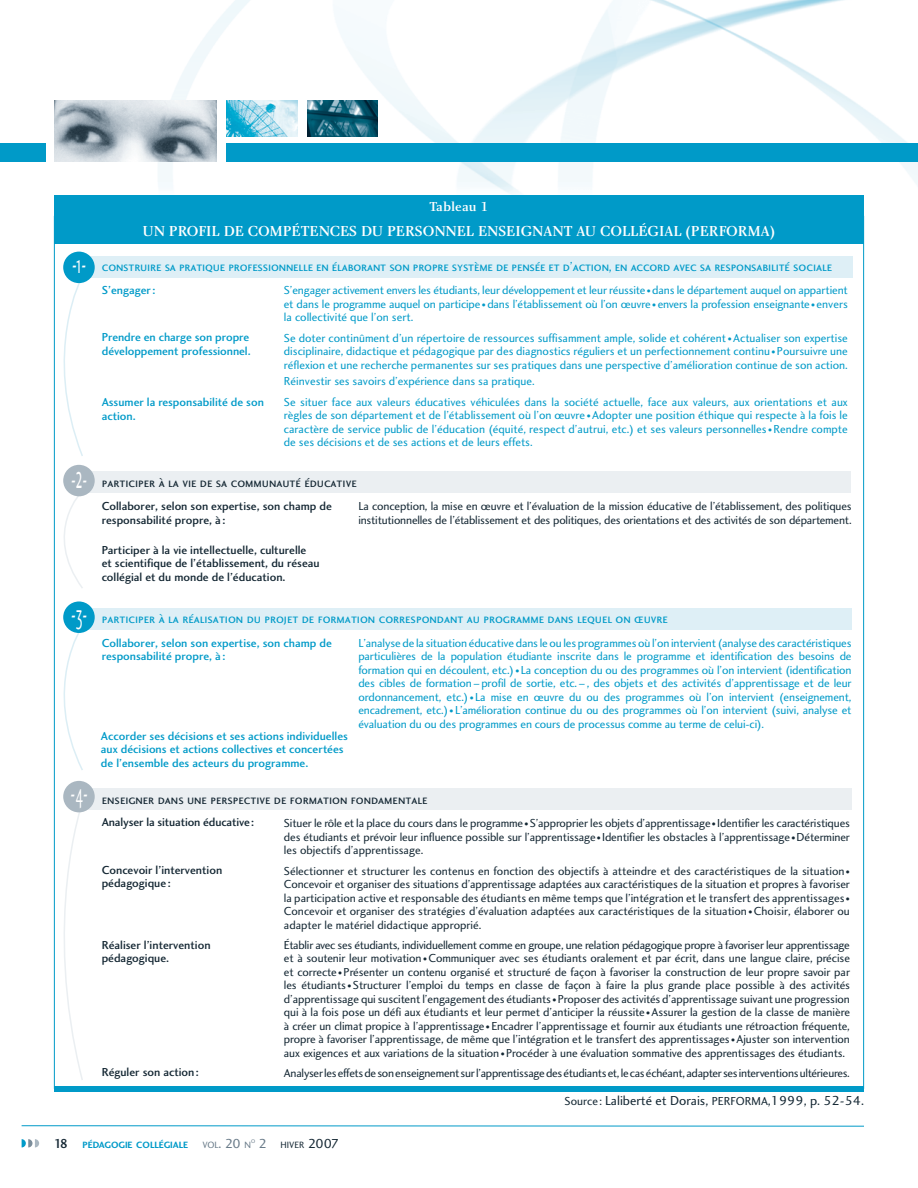
<style>
.page{position:relative;width:918px;height:1188px;background:#fff}
.page>*{position:absolute;margin:0;border:0;box-sizing:border-box;transform-origin:0 0}
.t1{font:27px "Charlotte Sans Small Caps Plain";color:#fff;scale:.5 1}
.t2{font:15px "Charlotte Medium Plain";color:#fff}
.t3{font:13.5px "Charlotte Sans Small Caps Plain";letter-spacing:-.01em;color:#009ac8}
.t4{font:13.5px "Charlotte Sans Small Caps Plain";color:#142733}
.t5{font:13.5px "Charlotte Sans Book Plain";color:#142733}
.t6{font:13.5px "Charlotte Medium Plain";color:#fff}
.t7{font:12px/13.5px "Charlotte Sans Book Plain";letter-spacing:-.015em;color:#142733;text-align:justify}
.t8{font:12px/13.5px "Charlotte Sans Book Plain";color:#009ac8;text-align:justify}
.t9{font:12px/13.5px "Charlotte Sans Medium Plain";color:#142733}
.t10{font:12px/13.5px "Charlotte Sans Medium Plain";color:#009ac8}
.t11{font:9.45px "Charlotte Sans Bold Plain";color:#009ac8}
.t12{font:9.45px "Charlotte Sans Book Plain";color:#142733}
.t13{font:9.45px "Charlotte Sans Book Plain";color:#687a88}
.t14{font:5.55px "Charlotte Sans Book Plain";color:#687a88}
.s1{font-size:27px;color:#fff}
.s2{font-size:33.75px}
.s3{font-size:9px}
.s4{font-family:"Charlotte Sans Medium Plain";font-size:13.5px;color:#142733}
.s5{font-size:13.5px}
.s6{font-size:13.5px;color:#687a88}
.s7{font-size:12px}
</style>
<div class="page">
<div style="left:54px;top:1086px;width:810px;height:5px;background:#009ac8"></div>
<img style="left:0;top:0;width:918px;height:195px">
<img style="left:55px;top:101px;width:162px;height:61px">
<img style="left:307px;top:101px;width:71px;height:36px">
<img style="left:227px;top:101px;width:70px;height:36px">
<hr style="left:22px;top:1125px;width:842px;height:2px;background:#009ac8">
<div style="left:227px;top:144px;width:691px;height:18px;background:#009ac8"></div>
<div style="left:0;top:144px;width:46px;height:18px;background:#009ac8"></div>
<svg style="left:22px;top:1139px;width:17px;height:9px"></svg>
<div style="left:54px;top:195px;width:810px;height:49px;background:#009ac8"></div>
<svg style="left:53px;top:801px;width:31px;height:281px"></svg>
<div style="left:70px;top:788px;width:782px;height:22px;background:#ebeff2"></div>
<div style="left:63px;top:781px;width:32px;height:31px;background:#aab7c1;border-radius:50%"></div>
<svg style="left:53px;top:624px;width:31px;height:148px"></svg>
<div style="left:70px;top:608px;width:782px;height:22px;background:#deeff6"></div>
<div style="left:63px;top:601px;width:32px;height:32px;background:#009ac8;border-radius:50%"></div>
<svg style="left:53px;top:489px;width:32px;height:101px"></svg>
<div style="left:70px;top:472px;width:781px;height:21px;background:#ebeff2"></div>
<div style="left:63px;top:465px;width:32px;height:31px;background:#aab7c1;border-radius:50%"></div>
<svg style="left:53px;top:274px;width:31px;height:184px"></svg>
<div style="left:70px;top:256px;width:783px;height:22px;background:#deeff6"></div>
<div style="left:63px;top:252px;width:32px;height:31px;background:#009ac8;border-radius:50%"></div>
<p class="t6" style="left:429px;top:202px;width:61px">Tableau 1</p>
<p class="t2" style="left:143px;top:225px;width:634px">UN PROFIL DE COMPÉTENCES DU PERSONNEL ENSEIGNANT AU COLLÉGIAL (PERFORMA)</p>
<p class="t3" style="left:72px;top:259px;width:762px"><span class="s1">-1-</span> construire sa pratique professionnelle en élaborant son propre système de pensée et d’action, en accord avec sa responsabilité sociale</p>
<h1 class="t1" style="left:71px;top:463px;width:34px">-<span class="s2">2</span>-</h1>
<p class="t10" style="left:102px;top:285px;width:55px">S’engager :</p>
<p class="t8" style="left:284px;top:285px;width:565px">S’engager activement envers les étudiants, leur développement et leur réussite <span class="s3">•</span> dans le département auquel on appartient et dans le programme auquel on participe <span class="s3">•</span> dans l’établissement où l’on œuvre <span class="s3">•</span> envers la profession enseignante <span class="s3">•</span> envers la collectivité que l’on sert.</p>
<p class="t8" style="left:284px;top:332px;width:565px">Se doter continûment d’un répertoire de ressources suffisamment ample, solide et cohérent <span class="s3">•</span> Actualiser son expertise disciplinaire, didactique et pédagogique par des diagnostics réguliers et un perfectionnement continu <span class="s3">•</span> Poursuivre une réflexion et une recherche permanentes sur ses pratiques dans une perspective d’amélioration continue de son action.</p>
<p class="t8" style="left:284px;top:372px;width:565px;line-height:20.2px">Réinvestir ses savoirs d’expérience dans sa pratique.<br>Se situer face aux valeurs éducatives véhiculées dans la société actuelle, face aux valeurs, aux orientations et aux</p>
<p class="t8" style="left:284px;top:409px;width:565px">règles de son département et de l’établissement où l’on œuvre <span class="s3">•</span> Adopter une position éthique qui respecte à la fois le caractère de service public de l’éducation (équité, respect d’autrui, etc.) et ses valeurs personnelles <span class="s3">•</span> Rendre compte de ses décisions et de ses actions et de leurs effets.</p>
<p class="t10" style="left:102px;top:332px;width:150px">Prendre en charge son propre développement professionnel.</p>
<p class="t10" style="left:102px;top:396px;width:164px">Assumer la responsabilité de son action.</p>
<p class="t4" style="left:102px;top:474px;width:256px">participer à la vie de sa communauté éducative</p>
<p class="t9" style="left:102px;top:501px;width:232px">Collaborer, selon son expertise, son champ de responsabilité propre, à :</p>
<p class="t7" style="left:358px;top:501px;width:495px">La conception, la mise en œuvre et l’évaluation de la mission éducative de l’établissement, des politiques institutionnelles de l’établissement et des politiques, des orientations et des activités de son département.</p>
<p class="t9" style="left:102px;top:544px;width:220px">Participer à la vie intellectuelle, culturelle<br>et scientifique de l’établissement, du réseau collégial et du monde de l’éducation.</p>
<p class="t3" style="left:71px;top:611px;width:598px"><span class="s1">-3-</span> participer à la réalisation du projet de formation correspondant au programme dans lequel on œuvre</p>
<p class="t10" style="left:102px;top:637px;width:232px">Collaborer, selon son expertise, son champ de responsabilité propre, à :</p>
<p class="t10" style="left:101px;top:730px;width:249px">Accorder ses décisions et ses actions individuelles aux décisions et actions collectives et concertées de l’ensemble des acteurs du programme.</p>
<p class="t8" style="left:358px;top:637px;width:495px">L’analyse de la situation éducative dans le ou les programmes où l’on intervient (analyse des caractéristiques particulières de la population étudiante inscrite dans le programme et identification des besoins de formation qui en découlent, etc.) <span class="s3">•</span> La conception du ou des programmes où l’on intervient (identification des cibles de formation – profil de sortie, etc. – , des objets et des activités d’apprentissage et de leur ordonnancement, etc.) <span class="s3">•</span> La mise en œuvre du ou des programmes où l’on intervient (enseignement, encadrement, etc.) <span class="s3">•</span> L’amélioration continue du ou des programmes où l’on intervient (suivi, analyse et évaluation du ou des programmes en cours de processus comme au terme de celui-ci).</p>
<p class="t4" style="left:71px;top:791px;width:358px"><span class="s1">-4-</span> enseigner dans une perspective de formation fondamentale</p>
<p class="t7" style="left:284px;top:818px;width:567px">Situer le rôle et la place du cours dans le programme <span class="s3">•</span> S’approprier les objets d’apprentissage <span class="s3">•</span> Identifier les caractéristiques des étudiants et prévoir leur influence possible sur l’apprentissage <span class="s3">•</span> Identifier les obstacles à l’apprentissage <span class="s3">•</span> Déterminer les objectifs d’apprentissage.</p>
<p class="t7" style="left:284px;top:865px;width:567px">Sélectionner et structurer les contenus en fonction des objectifs à atteindre et des caractéristiques de la situation <span class="s3">• </span>Concevoir et organiser des situations d’apprentissage adaptées aux caractéristiques de la situation et propres à favoriser la participation active et responsable des étudiants en même temps que l’intégration et le transfert des apprentissages <span class="s3">• </span>Concevoir et organiser des stratégies d’évaluation adaptées aux caractéristiques de la situation <span class="s3">•</span> Choisir, élaborer ou adapter le matériel didactique approprié.</p>
<p class="t7" style="left:284px;top:939px;width:568px">Établir avec ses étudiants, individuellement comme en groupe, une relation pédagogique propre à favoriser leur apprentissage et à soutenir leur motivation <span class="s3">•</span> Communiquer avec ses étudiants oralement et par écrit, dans une langue claire, précise et correcte <span class="s3">•</span> Présenter un contenu organisé et structuré de façon à favoriser la construction de leur propre savoir par les étudiants <span class="s3">•</span> Structurer l’emploi du temps en classe de façon à faire la plus grande place possible à des activités d’apprentissage qui suscitent l’engagement des étudiants <span class="s3">•</span> Proposer des activités d’apprentissage suivant une progression qui à la fois pose un défi aux étudiants et leur permet d’anticiper la réussite <span class="s3">•</span> Assurer la gestion de la classe de manière à créer un climat propice à l’apprentissage <span class="s3">•</span> Encadrer l’apprentissage et fournir aux étudiants une rétroaction fréquente, propre à favoriser l’apprentissage, de même que l’intégration et le transfert des apprentissages <span class="s3">•</span> Ajuster son intervention aux exigences et aux variations de la situation <span class="s3">•</span> Procéder à une évaluation sommative des apprentissages des étudiants.</p>
<p class="t7" style="left:284px;top:1067px;width:567px">Analyser les effets de son enseignement sur l’apprentissage des étudiants et, le cas échéant, adapter ses interventions ultérieures.</p>
<p class="t9" style="left:102px;top:816px;width:154px">Analyser la situation éducative :</p>
<p class="t9" style="left:102px;top:864px;width:122px">Concevoir l’intervention pédagogique :</p>
<p class="t9" style="left:102px;top:939px;width:110px">Réaliser l’intervention pédagogique.</p>
<p class="t9" style="left:102px;top:1067px;width:99px">Réguler son action :</p>
<p class="t11" style="left:54px;top:1141px;width:136px"><span class="s4">18</span> PÉDAGOGIE COLLÉGIALE</p>
<p class="t13" style="left:202px;top:1141px;width:50px">VOL<span class="s5">. 20</span> N</p>
<p class="t14" style="left:251px;top:1139px;width:6px">O</p>
<p class="t12" style="left:259px;top:1141px;width:82px"><span class="s6">2</span> HIVER <span class="s5">2007</span></p>
<p class="t5" style="left:565px;top:1095px;width:301px"><span class="s7">Source :</span> Laliberté et Dorais, <span class="s7">PERFORMA</span>,1999, p. 52-54.</p>
</div>
